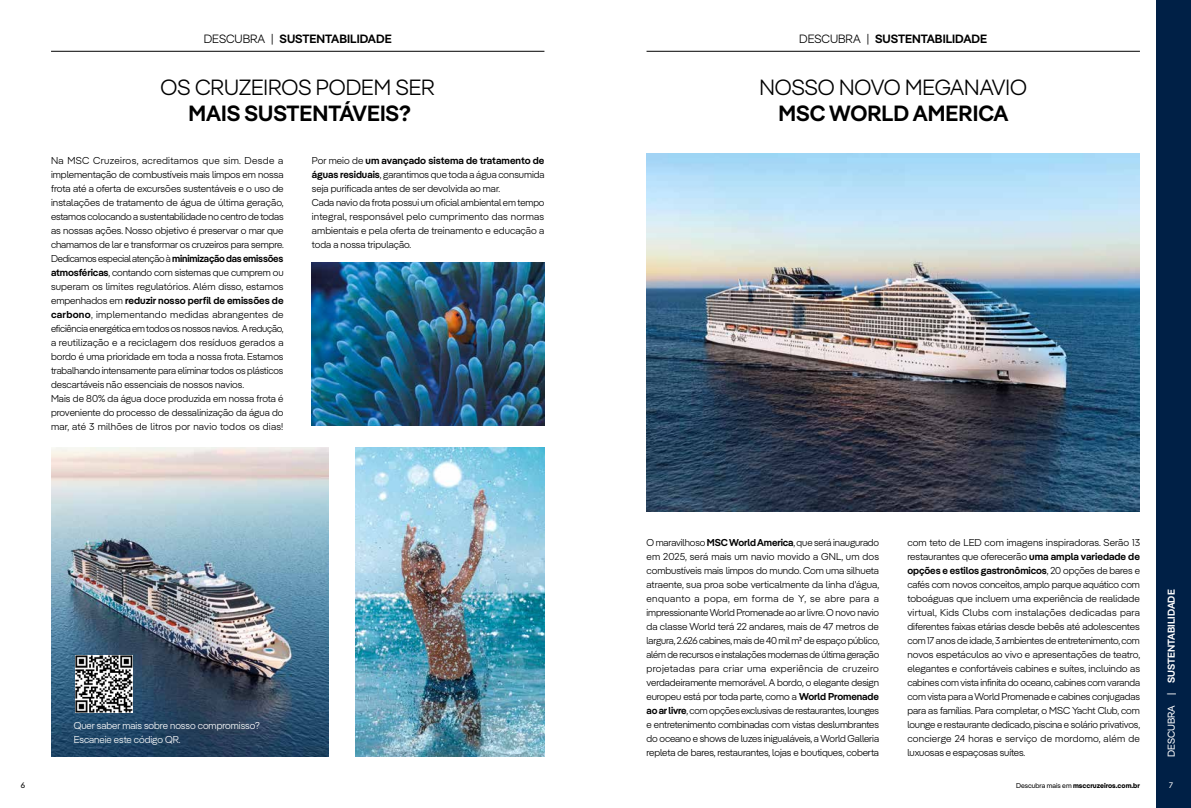
<style>
.page{position:relative;width:1191px;height:808px;background:#fff}
.page>*{position:absolute;margin:0;border:0;box-sizing:border-box;transform-origin:0 0}
.t1{font:300 22px "MSC Pangea";color:#000}
.t2{font:600 22px "MSC Pangea";color:#000}
.t3{font:600 12px "MSC Pangea";color:#000}
.t4{font:300 10px/14px "MSC Pangea";letter-spacing:-.005em;color:#000}
.t5{font:300 10px/14px "MSC Pangea";color:#fff}
.t6{font:600 10px "MSC Pangea";color:#fff}
.t7{font:8px "MSC Pangea";color:#fff}
.t8{font:8px "MSC Pangea";color:#000}
.t9{font:700 7px "MSC Pangea";color:#000}
.s1{font-weight:300}
.s2{font-weight:600}
.s3{font-weight:400}
</style>
<div class="page">
<hr style="left:51px;top:51px;width:493px;height:1px;background:#000">
<hr style="left:646px;top:51px;width:494px;height:1px;background:#000">
<img style="left:312px;top:262px;width:232px;height:163px">
<img style="left:356px;top:448px;width:188px;height:309px">
<img style="left:51px;top:448px;width:278px;height:309px">
<img style="left:75px;top:655px;width:58px;height:58px">
<img style="left:646px;top:153px;width:494px;height:358px">
<div style="left:1157px;top:0;width:34px;height:808px;background:#002046"></div>
<p class="t3" style="left:204px;top:30px;width:189px"><span class="s1">DESCUBRA |</span> SUSTENTABILIDADE</p>
<p class="t3" style="left:799px;top:30px;width:189px"><span class="s1">DESCUBRA |</span> SUSTENTABILIDADE</p>
<h1 class="t1" style="left:161px;top:72px;width:276px">OS CRUZEIROS PODEM SER</h1>
<h1 class="t2" style="left:188px;top:98px;width:224px">MAIS SUSTENTÁVEIS?</h1>
<p class="t4" style="left:51px;top:152px;width:234px">Na MSC Cruzeiros, acreditamos que sim. Desde a implementação de combustíveis mais limpos em nossa frota até a oferta de excursões sustentáveis e o uso de instalações de tratamento de água de última geração, estamos colocando a sustentabilidade no centro de todas as nossas ações. Nosso objetivo é preservar o mar que chamamos de lar e transformar os cruzeiros para sempre.<br>Dedicamos especial atenção à <span class="s2">minimização das emissões atmosféricas</span>, contando com sistemas que cumprem ou superam os limites regulatórios. Além disso, estamos empenhados em <span class="s2">reduzir nosso perfil de emissões de carbono</span>, implementando medidas abrangentes de eficiência energética em todos os nossos navios. A redução, a reutilização e a reciclagem dos resíduos gerados a bordo é uma prioridade em toda a nossa frota. Estamos trabalhando intensamente para eliminar todos os plásticos descartáveis não essenciais de nossos navios.<br>Mais de 80% da água doce produzida em nossa frota é proveniente do processo de dessalinização da água do mar, até 3 milhões de litros por navio todos os dias!</p>
<p class="t4" style="left:312px;top:152px;width:234px">Por meio de <span class="s2">um avançado sistema de tratamento de águas residuais</span>, garantimos que toda a água consumida seja purificada antes de ser devolvida ao mar.<br>Cada navio da frota possui um oficial ambiental em tempo integral, responsável pelo cumprimento das normas ambientais e pela oferta de treinamento e educação a toda a nossa tripulação.</p>
<h1 class="t1" style="left:759px;top:72px;width:269px">NOSSO NOVO MEGANAVIO</h1>
<h1 class="t2" style="left:778px;top:98px;width:231px">MSC WORLD AMERICA</h1>
<p class="t5" style="left:74px;top:718px;width:187px">Quer saber mais sobre nosso compromisso?<br>Escaneie este código QR.</p>
<p class="t4" style="left:646px;top:535px;width:234px;text-align:justify">O maravilhoso <span class="s2">MSC World America</span>, que será inaugurado em 2025, será mais um navio movido a GNL, um dos combustíveis mais limpos do mundo. Com uma silhueta atraente, sua proa sobe verticalmente da linha d'água, enquanto a popa, em forma de Y, se abre para a impressionante World Promenade ao ar livre. O novo navio da classe World terá 22 andares, mais de 47 metros de largura, 2.626 cabines, mais de 40 mil m² de espaço público, além de recursos e instalações modernas de última geração projetadas para criar uma experiência de cruzeiro verdadeiramente memorável. A bordo, o elegante design europeu está por toda parte, como a <span class="s2">World Promenade ao ar livre</span>, com opções exclusivas de restaurantes, lounges e entretenimento combinadas com vistas deslumbrantes do oceano e shows de luzes inigualáveis, a World Galleria repleta de bares, restaurantes, lojas e boutiques, coberta</p>
<p class="t4" style="left:907px;top:535px;width:234px;text-align:justify">com teto de LED com imagens inspiradoras. Serão 13 restaurantes que oferecerão <span class="s2">uma ampla variedade de opções e estilos gastronômicos</span>, 20 opções de bares e cafés com novos conceitos, amplo parque aquático com toboáguas que incluem uma experiência de realidade virtual, Kids Clubs com instalações dedicadas para diferentes faixas etárias desde bebês até adolescentes com 17 anos de idade, 3 ambientes de entretenimento, com novos espetáculos ao vivo e apresentações de teatro, elegantes e confortáveis cabines e suítes, incluindo as cabines com vista infinita do oceano, cabines com varanda com vista para a World Promenade e cabines conjugadas para as famílias. Para completar, o MSC Yacht Club, com lounge e restaurante dedicado, piscina e solário privativos, concierge 24 horas e serviço de mordomo, além de luxuosas e espaçosas suítes.</p>
<p class="t8" style="left:21px;top:780px;width:6px">6</p>
<p class="t9" style="left:1016px;top:780px;width:125px"><span class="s3">Descubra mais em</span> msccruzeiros.com.br</p>
<p class="t6" style="left:1164px;top:757px;width:169px;rotate:-90deg"><span class="s3">DESCUBRA |</span> SUSTENTABILIDADE</p>
<p class="t7" style="left:1169px;top:780px;width:5px">7</p>
</div>
